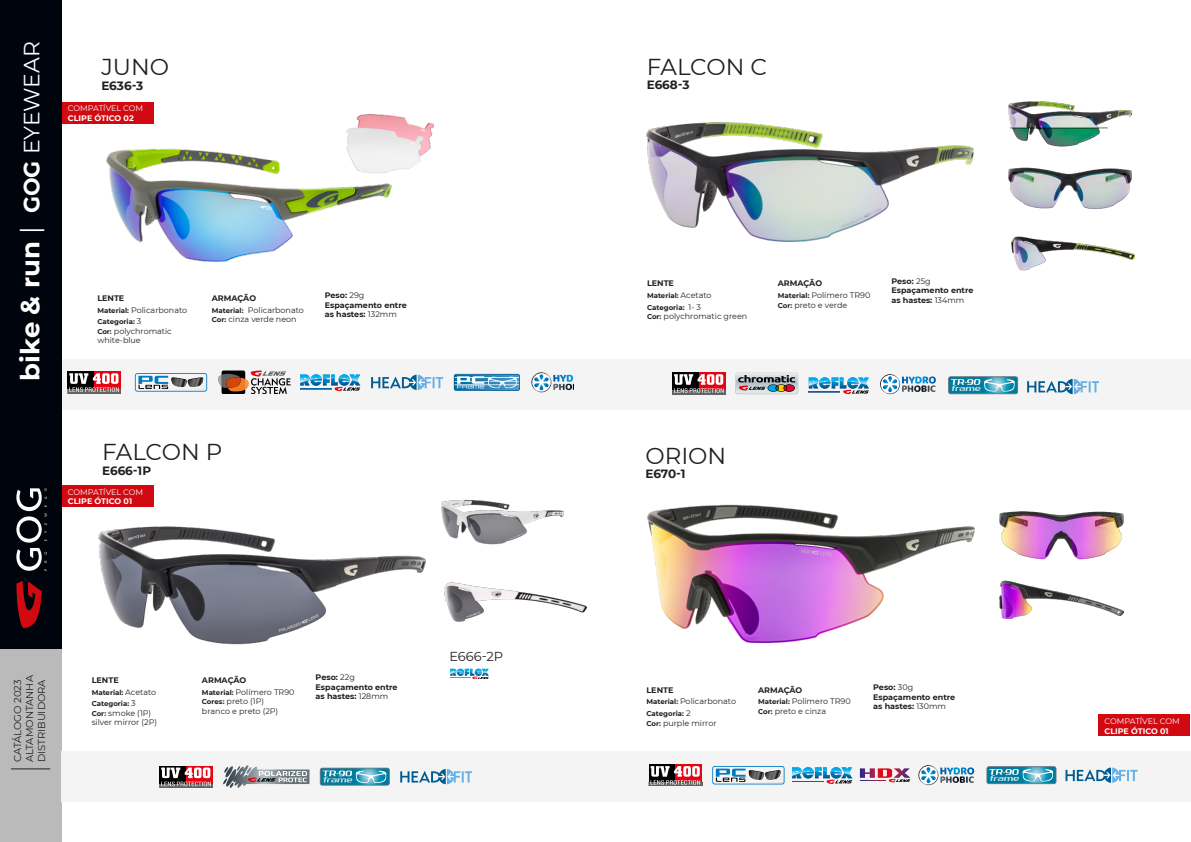
<style>
.page{position:relative;width:1191px;height:842px;background:#fff}
.page>*{position:absolute;margin:0;border:0;box-sizing:border-box;transform-origin:0 0}
.t1{font:700 26px "Montserrat";color:#fff}
.descrições{font:23px "Montserrat";color:#231f20}
.descrições-2{font:13px "Montserrat";color:#231f20}
.descrições-3{font:700 12px "Montserrat";color:#231f20}
.t2{font:10px/12px "Montserrat";color:#231f20}
.descrições-4{font:8px "Montserrat";color:#231f20}
.descrições-5{font:700 8px "Montserrat";color:#231f20}
.descrições-6{font:8px "Montserrat";letter-spacing:-.01em;color:#fff}
.descrições-7{font:700 8px "Montserrat";color:#fff}
.descrições-8{font:700 7px "Montserrat";color:#231f20}
.s1{font-weight:400}
.s2{font-size:22px}
.s3{font-weight:400;font-size:22px}
.s4{font-weight:700;font-size:7px}
.s5{font-weight:400;font-size:8px}
</style>
<div class="page">
<div style="left:1px;top:0;width:61px;height:649px;background:#00040d"></div>
<div style="left:0;top:649px;width:61px;height:193px;background:#bababa"></div>
<hr style="left:11px;top:768px;width:39px;height:1px;background:#231f20">
<svg style="left:16px;top:488px;width:31px;height:83px"></svg>
<svg style="left:16px;top:581px;width:26px;height:47px"></svg>
<div style="left:62px;top:359px;width:533px;height:50px;background:#f4f4f4"></div>
<div style="left:61px;top:751px;width:534px;height:51px;background:#f4f4f4"></div>
<img style="left:99px;top:492px;width:327px;height:153px">
<img style="left:106px;top:102px;width:327px;height:160px">
<div style="left:68px;top:371px;width:26px;height:18px;background:#000"></div>
<div style="left:94px;top:371px;width:27px;height:18px;background:#e30512"></div>
<svg style="left:68px;top:373px;width:53px;height:20px"></svg>
<svg style="left:454px;top:374px;width:66px;height:17px"></svg>
<svg style="left:135px;top:373px;width:72px;height:19px"></svg>
<svg style="left:218px;top:370px;width:72px;height:24px"></svg>
<svg style="left:334px;top:387px;width:26px;height:4px"></svg>
<img style="left:300px;top:383px;width:60px;height:3px">
<img style="left:300px;top:374px;width:60px;height:9px">
<img style="left:300px;top:388px;width:31px;height:1px">
<img style="left:553px;top:384px;width:21px;height:6px">
<img style="left:553px;top:375px;width:21px;height:7px">
<img style="left:531px;top:372px;width:20px;height:20px">
<svg style="left:371px;top:375px;width:72px;height:15px"></svg>
<img style="left:445px;top:582px;width:141px;height:40px">
<img style="left:441px;top:500px;width:123px;height:45px">
<img style="left:450px;top:668px;width:39px;height:8px">
<img style="left:450px;top:668px;width:38px;height:6px">
<svg style="left:450px;top:676px;width:39px;height:3px"></svg>
<div style="left:160px;top:766px;width:26px;height:17px;background:#000"></div>
<div style="left:186px;top:766px;width:27px;height:17px;background:#e30512"></div>
<svg style="left:160px;top:767px;width:53px;height:20px"></svg>
<img style="left:223px;top:765px;width:86px;height:23px">
<svg style="left:248px;top:771px;width:59px;height:11px"></svg>
<svg style="left:400px;top:769px;width:72px;height:15px"></svg>
<svg style="left:320px;top:768px;width:70px;height:17px"></svg>
<div style="left:62px;top:102px;width:91px;height:21px;background:#d10a12"></div>
<div style="left:62px;top:485px;width:91px;height:22px;background:#d10a12"></div>
<div style="left:575px;top:359px;width:616px;height:50px;background:#f4f4f4"></div>
<div style="left:574px;top:751px;width:617px;height:51px;background:#f4f4f4"></div>
<img style="left:646px;top:122px;width:327px;height:120px">
<img style="left:647px;top:504px;width:327px;height:140px">
<img style="left:1000px;top:511px;width:123px;height:49px">
<img style="left:1008px;top:101px;width:123px;height:46px">
<img style="left:1000px;top:580px;width:123px;height:39px">
<img style="left:1008px;top:167px;width:123px;height:42px">
<img style="left:1011px;top:236px;width:124px;height:35px">
<div style="left:672px;top:372px;width:27px;height:18px;background:#000"></div>
<div style="left:699px;top:372px;width:26px;height:18px;background:#e30512"></div>
<svg style="left:672px;top:374px;width:53px;height:20px"></svg>
<img style="left:735px;top:372px;width:63px;height:22px">
<svg style="left:738px;top:375px;width:57px;height:17px"></svg>
<svg style="left:843px;top:390px;width:26px;height:4px"></svg>
<img style="left:808px;top:377px;width:61px;height:12px">
<img style="left:808px;top:377px;width:60px;height:9px">
<img style="left:808px;top:391px;width:31px;height:1px">
<img style="left:902px;top:376px;width:34px;height:16px">
<img style="left:880px;top:374px;width:20px;height:20px">
<svg style="left:1027px;top:379px;width:71px;height:15px"></svg>
<svg style="left:948px;top:376px;width:70px;height:18px"></svg>
<div style="left:649px;top:764px;width:26px;height:18px;background:#000"></div>
<div style="left:675px;top:764px;width:27px;height:18px;background:#e30512"></div>
<svg style="left:649px;top:766px;width:53px;height:19px"></svg>
<svg style="left:712px;top:766px;width:72px;height:18px"></svg>
<svg style="left:860px;top:779px;width:50px;height:3px"></svg>
<img style="left:860px;top:768px;width:50px;height:10px">
<svg style="left:826px;top:780px;width:26px;height:4px"></svg>
<img style="left:792px;top:776px;width:60px;height:3px">
<img style="left:792px;top:767px;width:60px;height:9px">
<img style="left:792px;top:781px;width:31px;height:1px">
<img style="left:940px;top:776px;width:34px;height:7px">
<img style="left:940px;top:767px;width:34px;height:7px">
<img style="left:918px;top:765px;width:20px;height:20px">
<svg style="left:1065px;top:767px;width:72px;height:16px"></svg>
<svg style="left:986px;top:766px;width:70px;height:18px"></svg>
<div style="left:1098px;top:714px;width:92px;height:22px;background:#d10a12"></div>
<p class="t1" style="left:11px;top:381px;width:341px;rotate:-90deg">bike &amp; run <span class="s1">|</span> <span class="s2">GOG</span> <span class="s3">EYEWEAR</span></p>
<p class="descrições" style="left:101px;top:51px;width:69px">JUNO</p>
<p class="descrições-3" style="left:101px;top:77px;width:44px">E636-3</p>
<p class="descrições-6" style="left:68px;top:103px;width:77px">COMPATÍVEL COM</p>
<p class="descrições-7" style="left:68px;top:112px;width:67px">CLIPE ÓTICO 02</p>
<p class="descrições-5" style="left:97px;top:292px;width:28px">LENTE</p>
<p class="descrições-4" style="left:97px;top:304px;width:91px"><span class="s4">Material:</span> Policarbonato</p>
<p class="descrições-8" style="left:97px;top:317px;width:46px">Categoria: <span class="s5">3</span></p>
<p class="descrições-4" style="left:97px;top:325px;width:76px"><span class="s4">Cor:</span> polychromatic</p>
<p class="descrições-4" style="left:97px;top:335px;width:45px">white-blue</p>
<p class="descrições-5" style="left:212px;top:292px;width:46px">ARMAÇÃO</p>
<p class="descrições-4" style="left:212px;top:304px;width:94px"><span class="s4">Material:</span> Policarbonato</p>
<p class="descrições-4" style="left:212px;top:314px;width:86px"><span class="s4">Cor:</span> cinza verde neon</p>
<p class="descrições-5" style="left:325px;top:289px;width:41px">Peso: <span class="s1">29g</span></p>
<p class="descrições-5" style="left:325px;top:299px;width:84px">Espaçamento entre</p>
<p class="descrições-5" style="left:325px;top:309px;width:74px">as hastes: <span class="s1">132mm</span></p>
<p class="descrições" style="left:102px;top:436px;width:122px">FALCON P</p>
<p class="descrições-3" style="left:102px;top:462px;width:51px">E666-1P</p>
<p class="descrições-6" style="left:68px;top:486px;width:77px">COMPATÍVEL COM</p>
<p class="descrições-7" style="left:68px;top:496px;width:66px">CLIPE ÓTICO 01</p>
<p class="t2" style="left:11px;top:762px;width:89px;rotate:-90deg">CATÁLOGO 2023<br>ALTAMONTANHA<br>DISTRIBUIDORA</p>
<p class="descrições-5" style="left:92px;top:674px;width:28px">LENTE</p>
<p class="descrições-8" style="left:92px;top:687px;width:66px">Material: <span class="s5">Acetato</span></p>
<p class="descrições-8" style="left:92px;top:699px;width:46px">Categoria: <span class="s5">3</span></p>
<p class="descrições-4" style="left:92px;top:707px;width:61px"><span class="s4">Cor:</span> smoke (1P)</p>
<p class="descrições-4" style="left:92px;top:717px;width:67px">silver mirror (2P)</p>
<p class="descrições-5" style="left:202px;top:674px;width:46px">ARMAÇÃO</p>
<p class="descrições-4" style="left:202px;top:686px;width:94px"><span class="s4">Material:</span> Polímero TR90</p>
<p class="descrições-4" style="left:202px;top:696px;width:64px"><span class="s4">Cores:</span> preto (1P)</p>
<p class="descrições-4" style="left:202px;top:705px;width:78px">branco e preto (2P)</p>
<p class="descrições-5" style="left:316px;top:671px;width:41px">Peso: <span class="s1">22g</span></p>
<p class="descrições-5" style="left:316px;top:681px;width:84px">Espaçamento entre</p>
<p class="descrições-5" style="left:316px;top:691px;width:74px">as hastes: <span class="s1">128mm</span></p>
<p class="descrições-2" style="left:449px;top:647px;width:55px">E666-2P</p>
<p class="descrições" style="left:646px;top:51px;width:122px">FALCON C</p>
<p class="descrições-3" style="left:646px;top:76px;width:44px">E668-3</p>
<p class="descrições-5" style="left:647px;top:278px;width:28px">LENTE</p>
<p class="descrições-8" style="left:647px;top:290px;width:66px">Material: <span class="s5">Acetato</span></p>
<p class="descrições-8" style="left:647px;top:302px;width:56px">Categoria: <span class="s5">1- 3</span></p>
<p class="descrições-4" style="left:647px;top:311px;width:102px"><span class="s4">Cor:</span> polychromatic green</p>
<p class="descrições-5" style="left:778px;top:278px;width:46px">ARMAÇÃO</p>
<p class="descrições-4" style="left:778px;top:290px;width:94px"><span class="s4">Material:</span> Polímero TR90</p>
<p class="descrições-4" style="left:778px;top:299px;width:71px"><span class="s4">Cor:</span> preto e verde</p>
<p class="descrições-5" style="left:891px;top:275px;width:41px">Peso: <span class="s1">25g</span></p>
<p class="descrições-5" style="left:891px;top:285px;width:84px">Espaçamento entre</p>
<p class="descrições-5" style="left:891px;top:294px;width:74px">as hastes: <span class="s1">134mm</span></p>
<p class="descrições" style="left:645px;top:440px;width:82px">ORION</p>
<p class="descrições-3" style="left:645px;top:465px;width:42px">E670-1</p>
<p class="descrições-5" style="left:646px;top:684px;width:28px">LENTE</p>
<p class="descrições-4" style="left:646px;top:696px;width:91px"><span class="s4">Material:</span> Policarbonato</p>
<p class="descrições-8" style="left:646px;top:708px;width:46px">Categoria: <span class="s5">2</span></p>
<p class="descrições-4" style="left:646px;top:717px;width:72px"><span class="s4">Cor:</span> purple mirror</p>
<p class="descrições-5" style="left:758px;top:684px;width:46px">ARMAÇÃO</p>
<p class="descrições-4" style="left:758px;top:696px;width:94px"><span class="s4">Material:</span> Polímero TR90</p>
<p class="descrições-4" style="left:758px;top:706px;width:69px"><span class="s4">Cor:</span> preto e cinza</p>
<p class="descrições-5" style="left:873px;top:681px;width:41px">Peso: <span class="s1">30g</span></p>
<p class="descrições-5" style="left:873px;top:691px;width:84px">Espaçamento entre</p>
<p class="descrições-5" style="left:873px;top:700px;width:74px">as hastes: <span class="s1">130mm</span></p>
<p class="descrições-6" style="left:1104px;top:715px;width:77px">COMPATÍVEL COM</p>
<p class="descrições-7" style="left:1104px;top:725px;width:66px">CLIPE ÓTICO 01</p>
</div>
